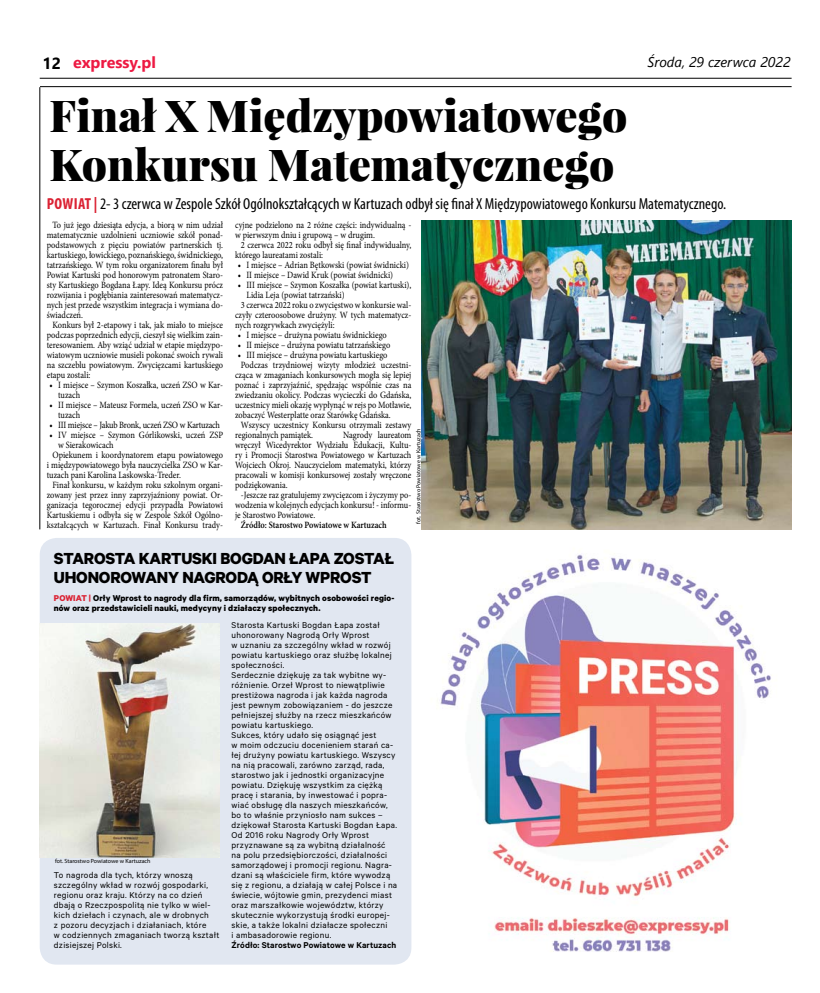
<style>
.page{position:relative;width:820px;height:993px;background:#fff}
.page>*{position:absolute;margin:0;border:0;box-sizing:border-box;transform-origin:0 0}
.t1{font:900 44px/49px "Playfair Display";color:#000}
.t2{font:700 18px/19.4px "Calibre";letter-spacing:-.01em;color:#000}
.t3{font:condensed 16px "Myriad Pro";color:#000}
.t4{font:700 16px "Segoe UI";color:#ed1942}
.t5{font:italic 14px "Segoe UI";color:#000}
.t6{font:9.6px/10px "Minion Pro";color:#000;scale:.87 1}
.t7{font:9.6px "Minion Pro";letter-spacing:-.02em;color:#000;scale:.87 1}
.t8{font:600 9.6px "Minion Pro";letter-spacing:-.005em;color:#000;scale:.87 1}
.t9{font:9.5px/10px "Calibre";letter-spacing:.03em;color:#000}
.t10{font:700 9.5px/10px "Calibre";letter-spacing:.01em;color:#000}
.t11{font:600 9.5px "Calibre";letter-spacing:.01em;color:#000}
.t12{font:6px "Myriad Pro";color:#000}
.s1{color:#000}
.s2{font-weight:700;color:#db2233}
.s3{color:#db2233}
</style>
<div class="page">
<hr style="left:40px;top:78px;width:751px;height:1px;background:#000">
<hr style="left:40px;top:86px;width:751px;height:1px;background:#000">
<hr style="left:40px;top:87px;width:1px;height:442px;background:#000">
<img style="left:422px;top:220px;width:369px;height:309px">
<div style="left:40px;top:537px;width:371px;height:427px;background:#e1e7f1;border-radius:17px"></div>
<img style="left:40px;top:623px;width:179px;height:234px">
<img style="left:440px;top:554px;width:331px;height:398px">
<h3 class="t4" style="left:43px;top:48px;width:115px"><span class="s1">12</span> expressy.pl</h3>
<h3 class="t5" style="left:647px;top:49px;width:144px">Środa, 29 czerwca 2022</h3>
<h1 class="t1" style="left:50px;top:90px;width:579px">Finał X Międzypowiatowego<br>Konkursu Matematycznego</h1>
<h3 class="t3" style="left:47px;top:194px;width:680px"><span class="s2">POWIAT |</span> 2- 3 czerwca w Zespole Szkół Ogólnokształcących w Kartuzach odbył się finał X Międzypowiatowego Konkursu Matematycznego.</h3>
<p class="t6" style="left:52px;top:220px;width:197px">To już jego dziesiąta edycja, a biorą w nim udział</p>
<p class="t6" style="left:47px;top:230px;width:204px">matematycznie uzdolnieni uczniowie szkół ponad-</p>
<p class="t6" style="left:47px;top:240px;width:204px">podstawowych z pięciu powiatów partnerskich tj.</p>
<p class="t6" style="left:47px;top:250px;width:204px">kartuskiego, łowickiego, poznańskiego, świdnickiego,</p>
<p class="t6" style="left:47px;top:260px;width:204px">tatrzańskiego. W tym roku organizatorem finału był</p>
<p class="t6" style="left:47px;top:270px;width:204px">Powiat Kartuski pod honorowym patronatem Staro-</p>
<p class="t6" style="left:47px;top:280px;width:204px">sty Kartuskiego Bogdana Łapy. Ideą Konkursu prócz</p>
<p class="t6" style="left:47px;top:290px;width:204px">rozwijania i pogłębiania zainteresowań matematycz-</p>
<p class="t6" style="left:47px;top:300px;width:204px">nych jest przede wszystkim integracja i wymiana do-</p>
<p class="t6" style="left:47px;top:310px;width:43px">świadczeń.</p>
<p class="t6" style="left:52px;top:320px;width:197px">Konkurs był 2-etapowy i tak, jak miało to miejsce</p>
<p class="t6" style="left:47px;top:330px;width:204px">podczas poprzednich edycji, cieszył się wielkim zain-</p>
<p class="t6" style="left:47px;top:340px;width:204px">teresowaniem. Aby wziąć udział w etapie międzypo-</p>
<p class="t6" style="left:47px;top:350px;width:204px">wiatowym uczniowie musieli pokonać swoich rywali</p>
<p class="t6" style="left:47px;top:360px;width:204px">na szczeblu powiatowym. Zwycięzcami kartuskiego</p>
<p class="t6" style="left:47px;top:370px;width:52px">etapu zostali:</p>
<p class="t6" style="left:58px;top:380px;width:191px;text-indent:-9px">• I miejsce – Szymon Koszałka, uczeń ZSO w Kar&shy;tuzach</p>
<p class="t6" style="left:58px;top:400px;width:191px;text-indent:-9px">• II miejsce – Mateusz Formela, uczeń ZSO w Kar&shy;tuzach</p>
<p class="t7" style="left:50px;top:418px;width:197px">• III miejsce – Jakub Bronk, uczeń ZSO w Kartuzach</p>
<p class="t6" style="left:50px;top:430px;width:201px">• IV miejsce – Szymon Górlikowski, uczeń ZSP</p>
<p class="t6" style="left:58px;top:440px;width:65px">w Sierakowicach</p>
<p class="t6" style="left:52px;top:450px;width:197px">Opiekunem i koordynatorem etapu powiatowego</p>
<p class="t6" style="left:47px;top:460px;width:204px">i międzypowiatowego była nauczycielka ZSO w Kar-</p>
<p class="t6" style="left:47px;top:470px;width:156px">tuzach pani Karolina Laskowska-Treder.</p>
<p class="t6" style="left:52px;top:480px;width:197px">Finał konkursu, w każdym roku szkolnym organi-</p>
<p class="t6" style="left:47px;top:490px;width:204px">zowany jest przez inny zaprzyjaźniony powiat. Or-</p>
<p class="t6" style="left:47px;top:500px;width:204px">ganizacja tegorocznej edycji przypadła Powiatowi</p>
<p class="t6" style="left:47px;top:510px;width:204px">Kartuskiemu i odbyła się w Zespole Szkół Ogólno-</p>
<p class="t6" style="left:47px;top:520px;width:204px">kształcących w Kartuzach. Finał Konkursu trady-</p>
<p class="t6" style="left:235px;top:220px;width:204px">cyjne podzielono na 2 różne części: indywidualną -</p>
<p class="t6" style="left:235px;top:230px;width:162px">w pierwszym dniu i grupową – w drugim.</p>
<p class="t6" style="left:241px;top:240px;width:197px">2 czerwca 2022 roku odbył się finał indywidualny,</p>
<p class="t6" style="left:235px;top:250px;width:103px">którego laureatami zostali:</p>
<p class="t6" style="left:238px;top:260px;width:198px">• I miejsce – Adrian Bętkowski (powiat świdnicki)</p>
<p class="t6" style="left:238px;top:270px;width:180px">• II miejsce – Dawid Kruk (powiat świdnicki)</p>
<p class="t6" style="left:238px;top:280px;width:201px">• III miejsce – Szymon Koszałka (powiat kartuski),</p>
<p class="t6" style="left:246px;top:290px;width:114px">Lidia Leja (powiat tatrzański)</p>
<p class="t6" style="left:241px;top:300px;width:197px">3 czerwca 2022 roku o zwycięstwo w konkursie wal-</p>
<p class="t6" style="left:235px;top:310px;width:204px">czyły czteroosobowe drużyny. W tych matematycz-</p>
<p class="t6" style="left:235px;top:320px;width:116px">nych rozgrywkach zwyciężyli:</p>
<p class="t6" style="left:238px;top:330px;width:172px">• I miejsce – drużyna powiatu świdnickiego</p>
<p class="t6" style="left:238px;top:340px;width:176px">• II miejsce – drużyna powiatu tatrzańskiego</p>
<p class="t6" style="left:238px;top:350px;width:173px">• III miejsce – drużyna powiatu kartuskiego</p>
<p class="t6" style="left:241px;top:360px;width:197px">Podczas trzydniowej wizyty młodzież uczestni-</p>
<p class="t6" style="left:235px;top:370px;width:204px">cząca w zmaganiach konkursowych mogła się lepiej</p>
<p class="t6" style="left:235px;top:380px;width:204px">poznać i zaprzyjaźnić, spędzając wspólnie czas na</p>
<p class="t6" style="left:235px;top:390px;width:204px">zwiedzaniu okolicy. Podczas wycieczki do Gdańska,</p>
<p class="t6" style="left:235px;top:400px;width:204px">uczestnicy mieli okazję wypłynąć w rejs po Motławie,</p>
<p class="t6" style="left:235px;top:410px;width:180px">zobaczyć Westerplatte oraz Starówkę Gdańska.</p>
<p class="t6" style="left:241px;top:420px;width:197px">Wszyscy uczestnicy Konkursu otrzymali zestawy</p>
<p class="t6" style="left:235px;top:430px;width:91px">regionalnych pamiątek.</p>
<p class="t6" style="left:343px;top:430px;width:80px">Nagrody laureatom</p>
<p class="t6" style="left:235px;top:440px;width:204px">wręczył Wicedyrektor Wydziału Edukacji, Kultu-</p>
<p class="t6" style="left:235px;top:450px;width:204px">ry i Promocji Starostwa Powiatowego w Kartuzach</p>
<p class="t6" style="left:235px;top:460px;width:204px">Wojciech Okroj. Nauczycielom matematyki, którzy</p>
<p class="t6" style="left:235px;top:470px;width:204px">pracowali w komisji konkursowej zostały wręczone</p>
<p class="t6" style="left:235px;top:480px;width:62px">podziękowania.</p>
<p class="t6" style="left:241px;top:490px;width:197px">-Jeszcze raz gratulujemy zwycięzcom i życzymy po-</p>
<p class="t6" style="left:235px;top:500px;width:204px">wodzenia w kolejnych edycjach konkursu! - informu-</p>
<p class="t6" style="left:235px;top:510px;width:94px">je Starostwo Powiatowe.</p>
<p class="t8" style="left:241px;top:518px;width:169px">Źródło: Starostwo Powiatowe w Kartuzach</p>
<p class="t12" style="left:414px;top:523px;width:97px;rotate:-90deg">fot. Starostwo Powiatowe w Kartuzach</p>
<h2 class="t2" style="left:54px;top:547px;width:341px">Starosta Kartuski Bogdan Łapa został uhonorowany Nagrodą Orły Wprost</h2>
<p class="t10" style="left:54px;top:592px;width:342px"><span class="s3">Powiat |</span> Orły Wprost to nagrody dla firm, samorządów, wybitnych osobowości regio&shy;nów oraz przedstawicieli nauki, medycyny i działaczy społecznych.</p>
<p class="t12" style="left:55px;top:856px;width:97px">fot. Starostwo Powiatowe w Kartuzach</p>
<p class="t9" style="left:54px;top:869px;width:167px">To nagroda dla tych, którzy wnoszą szczególny wkład w rozwój gospodarki, regionu oraz kraju. Którzy na co dzień dbają o Rzeczpospolitą nie tylko w wiel&shy;kich dziełach i czynach, ale w drobnych<br>z pozoru decyzjach i działaniach, które<br>w codziennych zmaganiach tworzą kształt dzisiejszej Polski.</p>
<p class="t9" style="left:231px;top:619px;width:167px">Starosta Kartuski Bogdan Łapa został uhonorowany Nagrodą Orły Wprost<br>w uznaniu za szczególny wkład w rozwój powiatu kartuskiego oraz służbę lokalnej społeczności.<br>Serdecznie dziękuję za tak wybitne wy&shy;różnienie. Orzeł Wprost to niewątpliwie prestiżowa nagroda i jak każda nagroda jest pewnym zobowiązaniem - do jeszcze pełniejszej służby na rzecz mieszkańców powiatu kartuskiego.<br>Sukces, który udało się osiągnąć jest<br>w moim odczuciu docenieniem starań ca&shy;łej drużyny powiatu kartuskiego. Wszyscy na nią pracowali, zarówno zarząd, rada, starostwo jak i jednostki organizacyjne powiatu. Dziękuję wszystkim za ciężką pracę i starania, by inwestować i popra&shy;wiać obsługę dla naszych mieszkańców, bo to właśnie przyniosło nam sukces – dziękował Starosta Kartuski Bogdan Łapa.<br>Od 2016 roku Nagrody Orły Wprost przyznawane są za wybitną działalność<br>na polu przedsiębiorczości, działalności samorządowej i promocji regionu. Nagra&shy;dzani są właściciele firm, które wywodzą się z regionu, a działają w całej Polsce i na świecie, wójtowie gmin, prezydenci miast oraz marszałkowie województw, którzy skutecznie wykorzystują środki europej&shy;skie, a także lokalni działacze społeczni<br>i ambasadorowie regionu.</p>
<p class="t11" style="left:231px;top:938px;width:166px">Źródło: Starostwo Powiatowe w Kartuzach</p>
</div>
